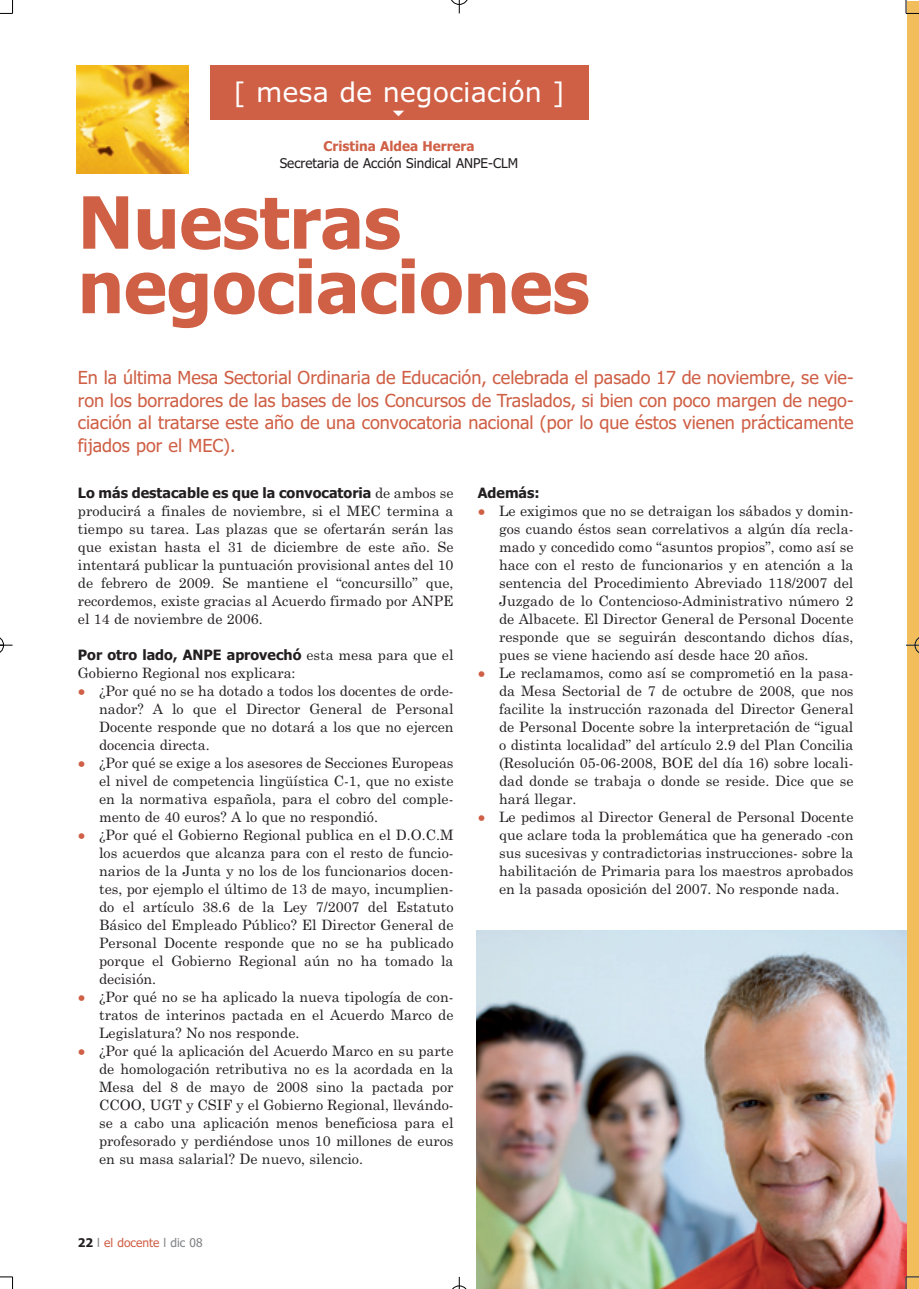
<style>
.page{position:relative;width:919px;height:1289px;background:#fff}
.page>*{position:absolute;margin:0;border:0;box-sizing:border-box;transform-origin:0 0}
.t1{font:700 72px/64.5px "Tahoma";color:#cf5f45}
.t2{font:27px "Verdana";color:#fff}
.t3{font:18px/22.5px "Tahoma";color:#cf5f45;text-align:justify}
.t4{font:14.25px/18px "Century Schoolbook";color:#231f20;text-align:justify}
.t5{font:700 14.25px "Tahoma";color:#231f20}
.t6{font:13.5px "Tahoma";color:#231f20}
.t7{font:700 13.5px "Tahoma";color:#cf5f45}
.t8{font:12px "Tahoma";color:#cf5f45}
.s1{font-family:"Tahoma";font-weight:700;font-size:12px;color:#cf5f45}
.s2{font-family:"Century Schoolbook";font-weight:400}
.s3{font-weight:700;color:#231f20}
.s4{color:#808285}
</style>
<div class="page">
<div style="left:907px;top:1px;width:11px;height:1287px;background:#f1be5b"></div>
<div style="left:210px;top:66px;width:378px;height:54px;background:#cf5f45"></div>
<img style="left:76px;top:66px;width:112px;height:108px">
<img style="left:476px;top:930px;width:429px;height:358px">
<svg style="left:0;top:0;width:13px;height:14px"></svg>
<svg style="left:905px;top:0;width:13px;height:14px"></svg>
<svg style="left:0;top:1276px;width:13px;height:12px"></svg>
<svg style="left:905px;top:1276px;width:13px;height:12px"></svg>
<svg style="left:451px;top:0;width:17px;height:13px"></svg>
<svg style="left:453px;top:1276px;width:13px;height:12px"></svg>
<svg style="left:0;top:637px;width:13px;height:16px"></svg>
<svg style="left:906px;top:638px;width:12px;height:15px"></svg>
<h2 class="t2" style="left:233px;top:81px;width:332px">[ mesa de negociación ]</h2>
<p class="t7" style="left:323px;top:141px;width:152px">Cristina Aldea Herrera</p>
<p class="t6" style="left:280px;top:157px;width:240px">Secretaria de Acción Sindical ANPE-CLM</p>
<h1 class="t1" style="left:78px;top:196px;width:513px">Nuestras negociaciones</h1>
<p class="t3" style="left:78px;top:368px;width:777px">En la última Mesa Sectorial Ordinaria de Educación, celebrada el pasado 17 de noviembre, se vie&shy;ron los borradores de las bases de los Concursos de Traslados, si bien con poco margen de nego&shy;ciación al tratarse este año de una convocatoria nacional (por lo que éstos vienen prácticamente fijados por el MEC).</p>
<p class="t5" style="left:478px;top:487px;width:63px">Además:</p>
<p class="t4" style="left:499px;top:503px;width:356px;text-indent:-21px"><span class="s1">•</span> Le exigimos que no se detraigan los sábados y domin&shy;gos cuando éstos sean correlativos a algún día recla&shy;mado y concedido como “asuntos propios”, como así se hace con el resto de funcionarios y en atención a la sentencia del Procedimiento Abreviado 118/2007 del Juzgado de lo Contencioso-Administrativo número 2 de Albacete. El Director General de Personal Docente responde que se seguirán descontando dichos días, pues se viene haciendo así desde hace 20 años.</p>
<p class="t4" style="left:499px;top:665px;width:356px;text-indent:-21px"><span class="s1">•</span> Le reclamamos, como así se comprometió en la pasa&shy;da Mesa Sectorial de 7 de octubre de 2008, que nos facilite la instrucción razonada del Director General de Personal Docente sobre la interpretación de “igual o distinta localidad” del artículo 2.9 del Plan Concilia (Resolución 05-06-2008, BOE del día 16) sobre locali&shy;dad donde se trabaja o donde se reside. Dice que se hará llegar.</p>
<p class="t4" style="left:499px;top:809px;width:356px;text-indent:-21px"><span class="s1">•</span> Le pedimos al Director General de Personal Docente que aclare toda la problemática que ha generado -con sus sucesivas y contradictorias instrucciones- sobre la habilitación de Primaria para los maestros aprobados en la pasada oposición del 2007. No responde nada.</p>
<p class="t5" style="left:78px;top:487px;width:377px">Lo más destacable es que la convocatoria <span class="s2">de ambos se</span></p>
<p class="t4" style="left:78px;top:503px;width:377px">producirá a finales de noviembre, si el MEC termina a tiempo su tarea. Las plazas que se ofertarán serán las que existan hasta el 31 de diciembre de este año. Se intentará publicar la puntuación provisional antes del 10 de febrero de 2009. Se mantiene el “concursillo” que, recordemos, existe gracias al Acuerdo firmado por ANPE el 14 de noviembre de 2006.</p>
<p class="t5" style="left:78px;top:649px;width:377px">Por otro lado, ANPE aprovechó <span class="s2">esta mesa para que el</span></p>
<p class="t4" style="left:78px;top:665px;width:219px">Gobierno Regional nos explicara:</p>
<p class="t4" style="left:99px;top:683px;width:356px;text-indent:-21px"><span class="s1">•</span> ¿Por qué no se ha dotado a todos los docentes de orde&shy;nador? A lo que el Director General de Personal Docente responde que no dotará a los que no ejercen docencia directa.</p>
<p class="t4" style="left:99px;top:755px;width:356px;text-indent:-21px"><span class="s1">•</span> ¿Por qué se exige a los asesores de Secciones Europeas el nivel de competencia lingüística C-1, que no existe en la normativa española, para el cobro del comple&shy;mento de 40 euros? A lo que no respondió.</p>
<p class="t4" style="left:99px;top:827px;width:356px;text-indent:-21px"><span class="s1">•</span> ¿Por qué el Gobierno Regional publica en el D.O.C.M los acuerdos que alcanza para con el resto de funcio&shy;narios de la Junta y no los de los funcionarios docen&shy;tes, por ejemplo el último de 13 de mayo, incumplien&shy;do el artículo 38.6 de la Ley 7/2007 del Estatuto Básico del Empleado Público? El Director General de Personal Docente responde que no se ha publicado porque el Gobierno Regional aún no ha tomado la decisión.</p>
<p class="t4" style="left:99px;top:989px;width:356px;text-indent:-21px"><span class="s1">•</span> ¿Por qué no se ha aplicado la nueva tipología de con&shy;tratos de interinos pactada en el Acuerdo Marco de Legislatura? No nos responde.</p>
<p class="t4" style="left:99px;top:1043px;width:356px;text-indent:-21px"><span class="s1">•</span> ¿Por qué la aplicación del Acuerdo Marco en su parte de homologación retributiva no es la acordada en la Mesa del 8 de mayo de 2008 sino la pactada por CCOO, UGT y CSIF y el Gobierno Regional, llevándo&shy;se a cabo una aplicación menos beneficiosa para el profesorado y perdiéndose unos 10 millones de euros en su masa salarial? De nuevo, silencio.</p>
<p class="t8" style="left:78px;top:1237px;width:126px"><span class="s3">22</span> <span class="s4">l</span> el docente <span class="s4">l dic 08</span></p>
</div>
